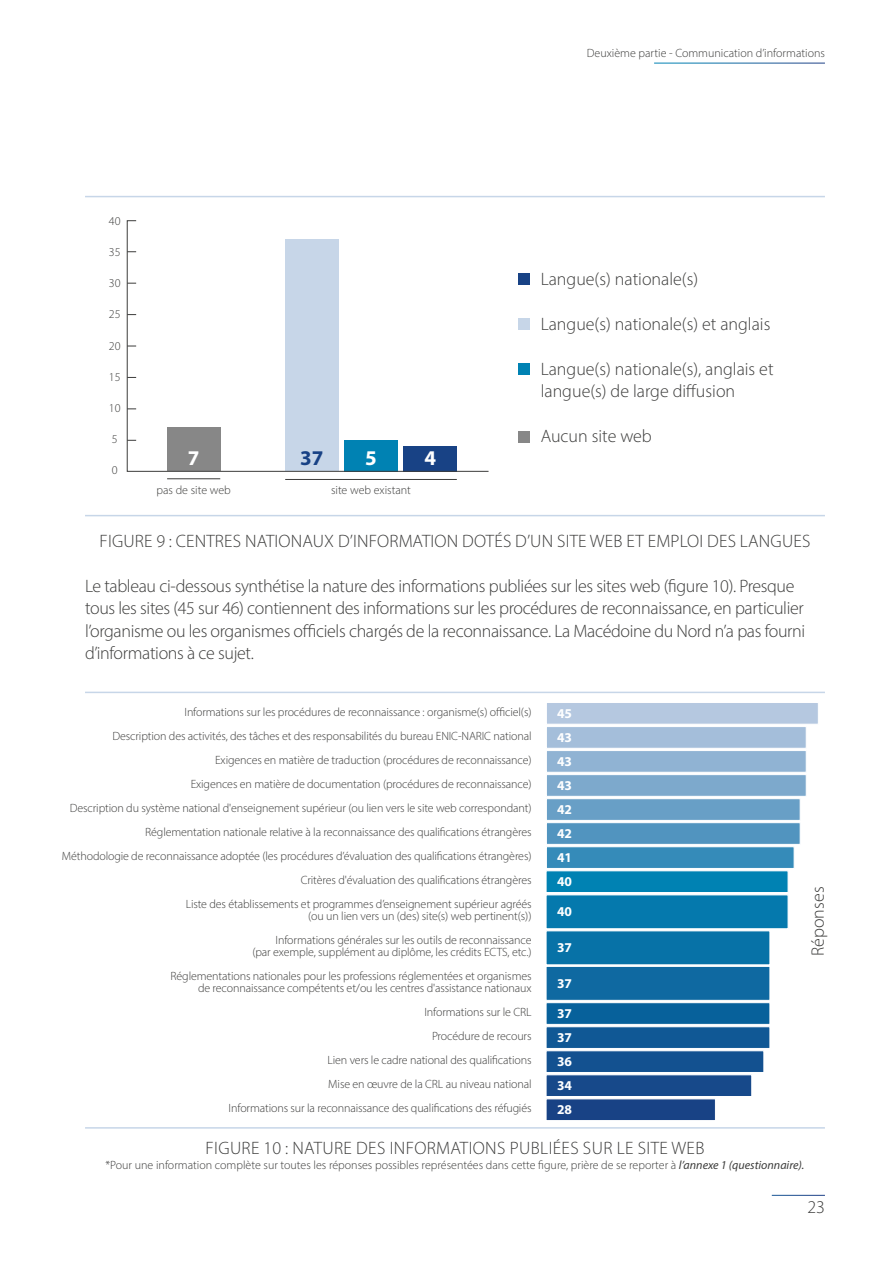
<style>
.page{position:relative;width:893px;height:1263px;background:#fff}
.page>*{position:absolute;margin:0;border:0;box-sizing:border-box;transform-origin:0 0}
.t1{font:700 21px "Myriad Pro";color:#fff}
.t2{font:700 21px "Myriad Pro";color:#184285}
.t3{font:300 18px/22.5px "Myriad Pro";letter-spacing:-.02em;color:#3c3c3b}
.t4{font:300 18px/22.5px "Myriad Pro";color:#3c3c3b}
.t5{font:300 18px "Myriad Pro";letter-spacing:.01em;color:#3c3c3b}
.t6{font:300 18px "Myriad Pro";letter-spacing:.02em;color:#3c3c3b}
.t7{font:700 13.5px/24px "Myriad Pro";color:#fff;text-align:justify}
.t8{font:300 12px/24px "Myriad Pro";letter-spacing:-.01em;color:#3c3c3b;text-align:right}
.s1{font-weight:400;font-style:italic}
</style>
<div class="page">
<hr style="left:85px;top:196px;width:740px;height:1px;background:#c7d6e8">
<hr style="left:85px;top:515px;width:740px;height:1px;background:#c7d6e8">
<div style="left:518px;top:431px;width:11px;height:11px;background:#878787"></div>
<div style="left:518px;top:318px;width:11px;height:12px;background:#c7d6e8"></div>
<div style="left:518px;top:273px;width:11px;height:12px;background:#184285"></div>
<div style="left:518px;top:363px;width:11px;height:12px;background:#0082b3"></div>
<svg style="left:126px;top:220px;width:363px;height:252px"></svg>
<hr style="left:167px;top:478px;width:53px;height:1px;background:#3c3c3b">
<hr style="left:285px;top:479px;width:172px;height:1px;background:#3c3c3b">
<hr style="left:85px;top:692px;width:740px;height:1px;background:#c7d6e8">
<hr style="left:85px;top:1127px;width:740px;height:1px;background:#c7d6e8">
<div style="left:546px;top:1098px;width:170px;height:23px;background:#184285;border:1px solid #fff"></div>
<div style="left:546px;top:1074px;width:206px;height:23px;background:#17498a;border:1px solid #fff"></div>
<div style="left:546px;top:1050px;width:218px;height:23px;background:#135190;border:1px solid #fff"></div>
<div style="left:546px;top:1026px;width:224px;height:23px;background:#105895;border:1px solid #fff"></div>
<div style="left:546px;top:1002px;width:224px;height:23px;background:#07619b;border:1px solid #fff"></div>
<div style="left:546px;top:966px;width:224px;height:35px;background:#0f69a1;border:1px solid #fff"></div>
<div style="left:546px;top:930px;width:224px;height:35px;background:#0772a7;border:1px solid #fff"></div>
<div style="left:546px;top:894px;width:242px;height:35px;background:#0579ad;border:1px solid #fff"></div>
<div style="left:546px;top:870px;width:242px;height:23px;background:#0082b3;border:1px solid #fff"></div>
<div style="left:546px;top:846px;width:248px;height:23px;background:#358bb9;border:1px solid #fff"></div>
<div style="left:546px;top:822px;width:254px;height:23px;background:#5194bf;border:1px solid #fff"></div>
<div style="left:546px;top:798px;width:254px;height:23px;background:#689fc6;border:1px solid #fff"></div>
<div style="left:546px;top:774px;width:261px;height:23px;background:#7da9cc;border:1px solid #fff"></div>
<div style="left:546px;top:750px;width:261px;height:23px;background:#90b3d3;border:1px solid #fff"></div>
<div style="left:546px;top:726px;width:261px;height:23px;background:#a4beda;border:1px solid #fff"></div>
<div style="left:546px;top:702px;width:273px;height:22px;background:#b5c8e0;border:1px solid #fff"></div>
<p class="t8" style="left:109px;top:209px;width:13px">40</p>
<p class="t8" style="left:109px;top:240px;width:13px">35</p>
<p class="t8" style="left:109px;top:271px;width:13px">30</p>
<p class="t8" style="left:109px;top:302px;width:13px">25</p>
<p class="t8" style="left:109px;top:333px;width:13px">20</p>
<p class="t8" style="left:109px;top:365px;width:13px">15</p>
<p class="t8" style="left:109px;top:396px;width:13px">10</p>
<p class="t8" style="left:112px;top:427px;width:7px">5</p>
<p class="t8" style="left:112px;top:458px;width:7px">0</p>
<h1 class="t2" style="left:300px;top:444px;width:25px">37</h1>
<h1 class="t1" style="left:188px;top:444px;width:13px">7</h1>
<h1 class="t1" style="left:365px;top:444px;width:13px">5</h1>
<h1 class="t1" style="left:424px;top:444px;width:13px">4</h1>
<p class="t8" style="left:157px;top:478px;width:76px">pas de site web</p>
<p class="t8" style="left:331px;top:478px;width:81px">site web existant</p>
<p class="t8" style="left:587px;top:41px;width:240px">Deuxième partie - Communication d’informations</p>
<h2 class="t4" style="left:541px;top:267px;width:159px">Langue(s) nationale(s)</h2>
<h2 class="t4" style="left:541px;top:312px;width:231px">Langue(s) nationale(s) et anglais</h2>
<h2 class="t4" style="left:541px;top:357px;width:234px">Langue(s) nationale(s), anglais et langue(s) de large diffusion</h2>
<h2 class="t4" style="left:541px;top:425px;width:113px">Aucun site web</h2>
<h2 class="t5" style="left:100px;top:530px;width:712px">FIGURE 9 : CENTRES NATIONAUX D’INFORMATION DOTÉS D’UN SITE WEB ET EMPLOI DES LANGUES</h2>
<p class="t3" style="left:85px;top:574px;width:722px">Le tableau ci-dessous synthétise la nature des informations publiées sur les sites web (figure 10). Presque tous les sites (45 sur 46) contiennent des informations sur les procédures de reconnaissance, en particulier l’organisme ou les organismes officiels chargés de la reconnaissance. La Macédoine du Nord n’a pas fourni d’informations à ce sujet.</p>
<p class="t8" style="left:62px;top:700px;width:471px">Informations sur les procédures de reconnaissance : organisme(s) officiel(s)<br>Description des activités, des tâches et des responsabilités du bureau ENIC-NARIC national<br>Exigences en matière de traduction (procédures de reconnaissance)<br>Exigences en matière de documentation (procédures de reconnaissance)<br>Description du système national d'enseignement supérieur (ou lien vers le site web correspondant)<br>Réglementation nationale relative à la reconnaissance des qualifications étrangères<br>Méthodologie de reconnaissance adoptée (les procédures d’évaluation des qualifications étrangères)<br>Critères d'évaluation des qualifications étrangères<br>Liste des établissements et programmes d’enseignement supérieur agréés</p>
<p class="t8" style="left:276px;top:904px;width:257px">(ou un lien vers un (des) site(s) web pertinent(s))<br>Informations générales sur les outils de reconnaissance</p>
<p class="t8" style="left:171px;top:940px;width:362px">(par exemple, supplément au diplôme, les crédits ECTS, etc.)<br>Réglementations nationales pour les professions réglementées et organismes</p>
<p class="t8" style="left:198px;top:976px;width:335px">de reconnaissance compétents et/ou les centres d'assistance nationaux Informations sur le CRL<br>Procédure de recours<br>Lien vers le cadre national des qualifications<br>Mise en œuvre de la CRL au niveau national<br>Informations sur la reconnaissance des qualifications des réfugiés</p>
<p class="t7" style="left:557px;top:701px;width:16px">45<br>43<br>43<br>43<br>42<br>42<br>41<br>40</p>
<p class="t7" style="left:557px;top:899px;width:16px">40</p>
<p class="t7" style="left:557px;top:935px;width:16px">37</p>
<p class="t7" style="left:557px;top:971px;width:16px">37</p>
<p class="t7" style="left:557px;top:1001px;width:16px">37<br>37<br>36<br>34<br>28</p>
<h2 class="t4" style="left:806px;top:956px;width:71px;rotate:-90deg">Réponses</h2>
<h2 class="t6" style="left:206px;top:1137px;width:500px">FIGURE 10 : NATURE DES INFORMATIONS PUBLIÉES SUR LE SITE WEB</h2>
<p class="t8" style="left:105px;top:1153px;width:700px">*Pour une information complète sur toutes les réponses possibles représentées dans cette figure, prière de se reporter à <span class="s1">l’annexe 1 (questionnaire).</span></p>
<h2 class="t3" style="left:807px;top:1195px;width:19px">23</h2>
</div>
